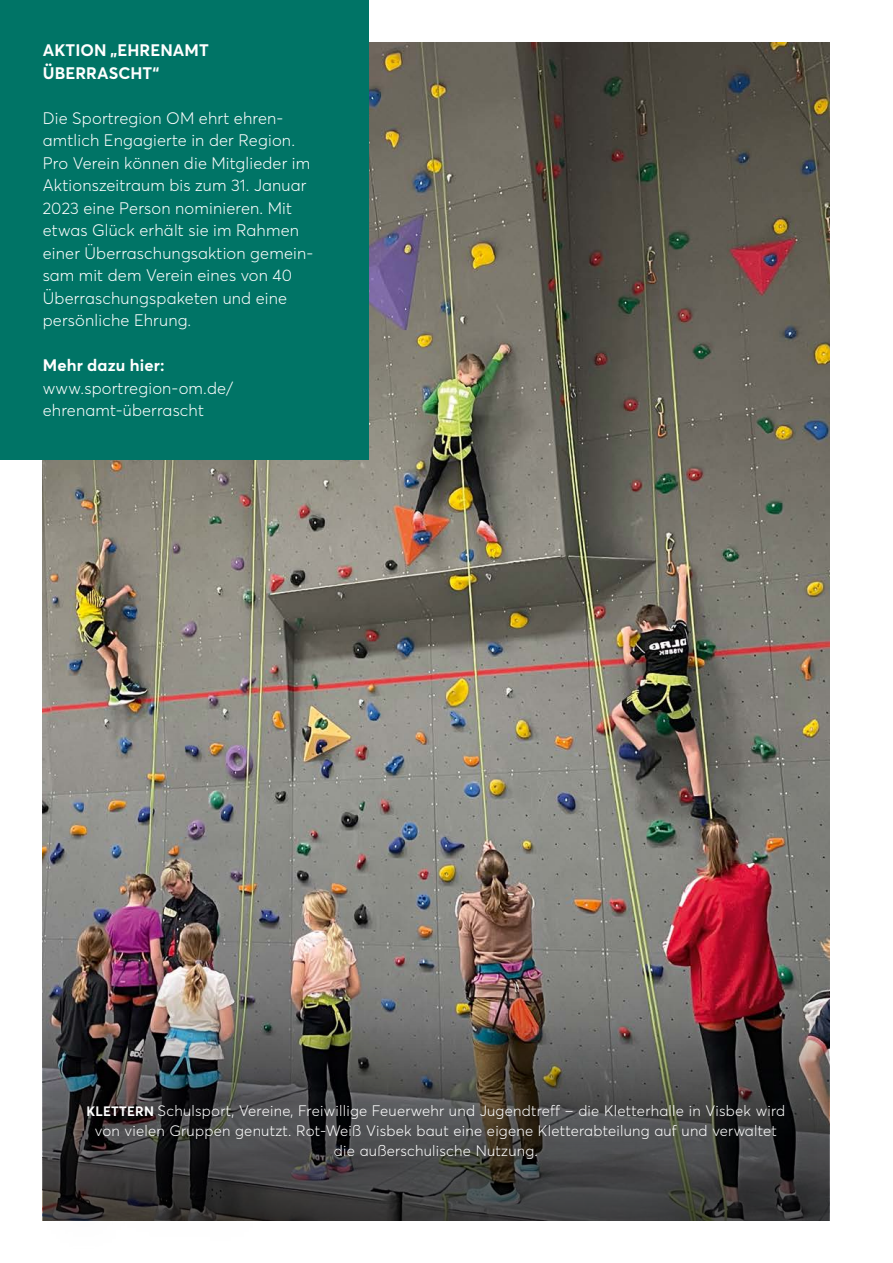
<style>
.page{position:relative;width:893px;height:1263px;background:#fff}
.page>*{position:absolute;margin:0;border:0;box-sizing:border-box;transform-origin:0 0}
.t1{font:300 16.5px/22.5px "Averta";letter-spacing:.01em;color:#fff}
.t2{font:700 16.5px/22.5px "Averta";letter-spacing:.005em;color:#fff}
.t3{font:300 15px/20px "Averta";letter-spacing:.015em;color:#fff;text-align:center}
.s1{font-weight:700;font-size:13.5px}
</style>
<div class="page">
<img style="left:43px;top:43px;width:786px;height:918px">
<div style="left:0;top:0;width:369px;height:459px;background:#007466"></div>
<img style="left:43px;top:961px;width:786px;height:259px">
<img style="left:44px;top:1010px;width:786px;height:210px">
<svg style="left:53px;top:1069px;width:763px;height:123px;background:#3f3f3e"></svg>
<p class="t2" style="left:43px;top:39px;width:167px">AKTION „EHRENAMT<br>ÜBERRASCHT“</p>
<p class="t1" style="left:43px;top:107px;width:272px">Die Sportregion OM ehrt ehren&shy;amtlich Engagierte in der Region.<br>Pro Verein können die Mitglieder im<br>Aktionszeitraum bis zum 31. Januar<br>2023 eine Person nominieren. Mit etwas Glück erhält sie im Rahmen einer Überraschungsaktion gemein&shy;sam mit dem Verein eines von 40<br>Überraschungspaketen und eine persönliche Ehrung.</p>
<p class="t2" style="left:43px;top:354px;width:123px">Mehr dazu hier:</p>
<p class="t1" style="left:43px;top:377px;width:192px">www.sportregion-om.de/ ehrenamt-überrascht</p>
<p class="t3" style="left:87px;top:1101px;width:700px"><span class="s1">KLETTERN</span> Schulsport, Vereine, Freiwillige Feuerwehr und Jugendtreff – die Kletterhalle in Visbek wird von vielen Gruppen genutzt. Rot-Weiß Visbek baut eine eigene Kletterabteilung auf und verwaltet die außerschulische Nutzung.</p>
</div>
